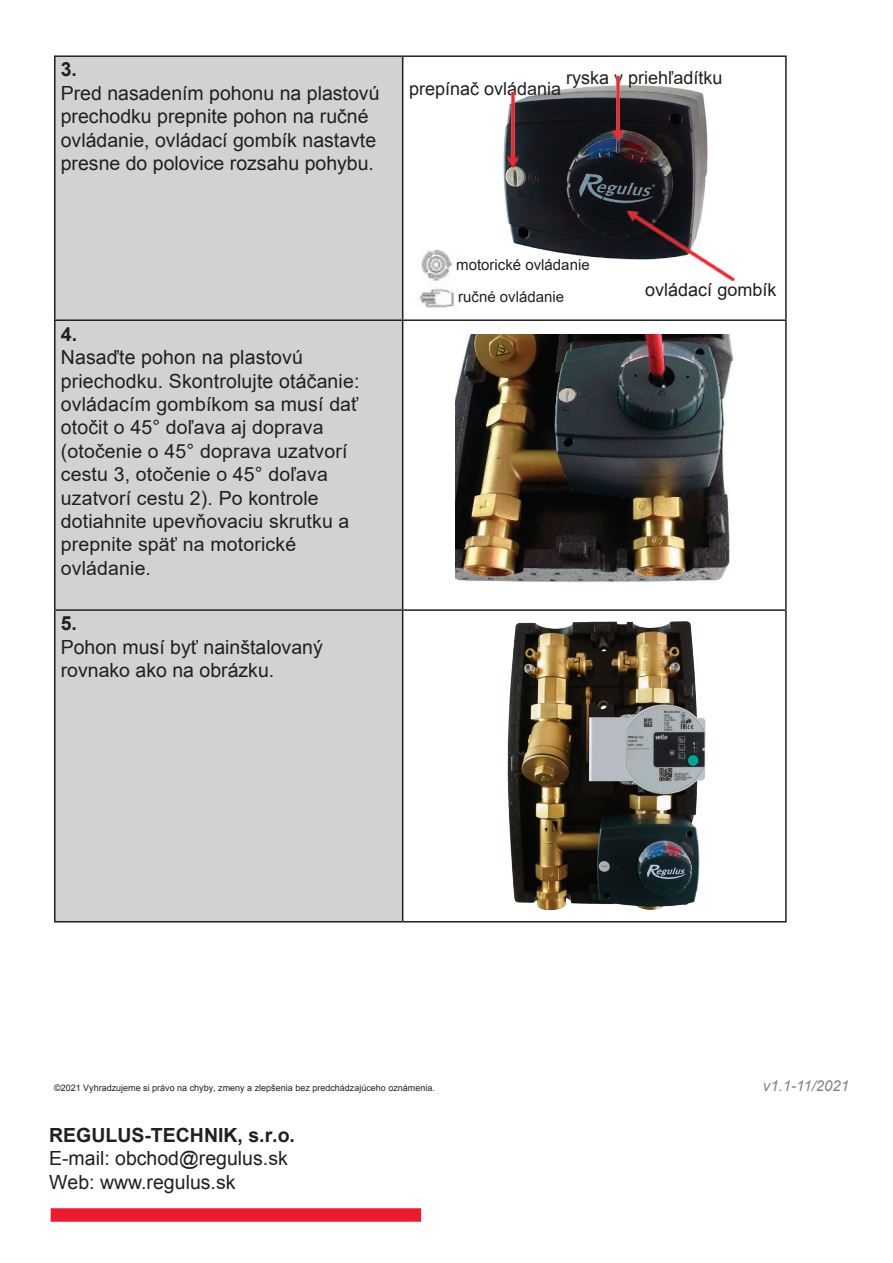
<style>
.page{position:relative;width:893px;height:1263px;background:#fff}
.page>*{position:absolute;margin:0;border:0;box-sizing:border-box;transform-origin:0 0}
.t1{font:19.5px/23.4px "Arial";letter-spacing:.01em;color:#231f20}
.t2{font:19.5px/23.4px "Arial";color:#231f20}
.t3{font:18px "Arial";color:#231f20}
.t4{font:15px/32px "Arial";color:#231f20}
.t5{font:italic 15px "Arial";color:#808285}
.t6{font:9px "Arial";color:#231f20}
.s1{font-weight:700}
.s2{font-style:inherit}
</style>
<div class="page">
<div style="left:56px;top:57px;width:346px;height:864px;background:#d1d2d4"></div>
<hr style="left:54px;top:55px;width:349px;height:2px;background:#231f20">
<hr style="left:54px;top:57px;width:2px;height:262px;background:#231f20">
<hr style="left:403px;top:55px;width:384px;height:2px;background:#231f20">
<hr style="left:402px;top:57px;width:1px;height:262px;background:#231f20">
<hr style="left:785px;top:57px;width:2px;height:262px;background:#231f20">
<hr style="left:54px;top:319px;width:349px;height:2px;background:#231f20">
<hr style="left:54px;top:321px;width:2px;height:288px;background:#231f20">
<hr style="left:403px;top:319px;width:384px;height:2px;background:#231f20">
<hr style="left:402px;top:321px;width:1px;height:288px;background:#231f20">
<hr style="left:785px;top:321px;width:2px;height:288px;background:#231f20">
<hr style="left:54px;top:609px;width:349px;height:2px;background:#231f20">
<hr style="left:54px;top:611px;width:2px;height:310px;background:#231f20">
<hr style="left:403px;top:609px;width:384px;height:2px;background:#231f20">
<hr style="left:402px;top:611px;width:1px;height:310px;background:#231f20">
<hr style="left:785px;top:611px;width:2px;height:310px;background:#231f20">
<hr style="left:54px;top:921px;width:349px;height:1px;background:#231f20">
<hr style="left:403px;top:921px;width:384px;height:1px;background:#231f20">
<img style="left:503px;top:85px;width:205px;height:174px">
<img style="left:455px;top:334px;width:278px;height:249px">
<img style="left:419px;top:251px;width:37px;height:57px">
<img style="left:503px;top:93px;width:20px;height:85px">
<img style="left:607px;top:76px;width:21px;height:75px">
<img style="left:615px;top:200px;width:119px;height:80px">
<img style="left:507px;top:621px;width:199px;height:290px">
<div style="left:51px;top:1208px;width:370px;height:14px;background:#ee1a2e"></div>
<p class="t2" style="left:61px;top:58px;width:320px"><span class="s1">3.<br></span>P<span class="s2">r</span>ed nasa<span class="s2">d</span>ením pohonu na plastov<span class="s2">ú </span>p<span class="s2">r</span>echodku p<span class="s2">r</span>epn<span class="s2">i</span>te pohon na ručn<span class="s2">é </span>ovlád<span class="s2">a</span>n<span class="s2">ie</span>, ovládací <span class="s2">gombík</span> nastavte p<span class="s2">r</span>esn<span class="s2">e</span> do polovi<span class="s2">ce</span> rozsahu pohybu.</p>
<p class="t3" style="left:566px;top:66px;width:158px">ryska v pr<span class="s2">ie</span>h<span class="s2">ľa</span>dítku</p>
<p class="t3" style="left:409px;top:77px;width:154px">p<span class="s2">r</span>epínač ovlád<span class="s2">a</span>n<span class="s2">ia</span></p>
<p class="t1" style="left:61px;top:322px;width:300px"><span class="s1">4.<br></span><span class="s2">Nasaďte pohon na plastov</span>ú <span class="s2">p</span>r<span class="s2">iechodku.</span> S<span class="s2">kontrolujte otáč</span>a<span class="s2">n</span>ie<span class="s2">: ovládacím</span> gombíkom sa <span class="s2">musí</span> dať <span class="s2">otočit</span> o 45° doľava aj doprava (otočenie o 45° doprava uzatvorí cestu 3, otočenie o 45° doľava uzatvorí cestu 2). Po kontrole dotiahnite upevňovaciu skrutku a prepnite späť na motorické ovládanie.</p>
<p class="t2" style="left:61px;top:612px;width:264px"><span class="s1">5.<br></span>Pohon musí b<span class="s2">yť</span> nain<span class="s2">š</span>talov<span class="s2">a</span>n<span class="s2">ý rovnako</span> ako na obrázku.</p>
<p class="t4" style="left:456px;top:249px;width:135px">motorické ovlád<span class="s2">a</span>n<span class="s2">ie </span>ručn<span class="s2">é</span> ovlád<span class="s2">a</span>n<span class="s2">ie</span></p>
<p class="t3" style="left:645px;top:278px;width:133px">ovládací <span class="s2">gombík</span></p>
<p class="t6" style="left:54px;top:1081px;width:382px">©2021 Vyhra<span class="s2">d</span>zujeme si právo na chyby, zm<span class="s2">e</span>ny a zlepšen<span class="s2">ia</span> bez p<span class="s2">r</span>edch<span class="s2">ádzajúceho</span> oznámen<span class="s2">ia</span>.</p>
<p class="t2" style="left:49px;top:1123px;width:247px"><span class="s1">REGULUS</span><span class="s1">-TECHNIK, s.r.o.<br></span>E-mail: obchod@regulus.<span class="s2">sk<br></span>Web: www.regulus.<span class="s2">sk</span></p>
<p class="t5" style="left:763px;top:1076px;width:88px">v1.1-11/2021</p>
</div>
